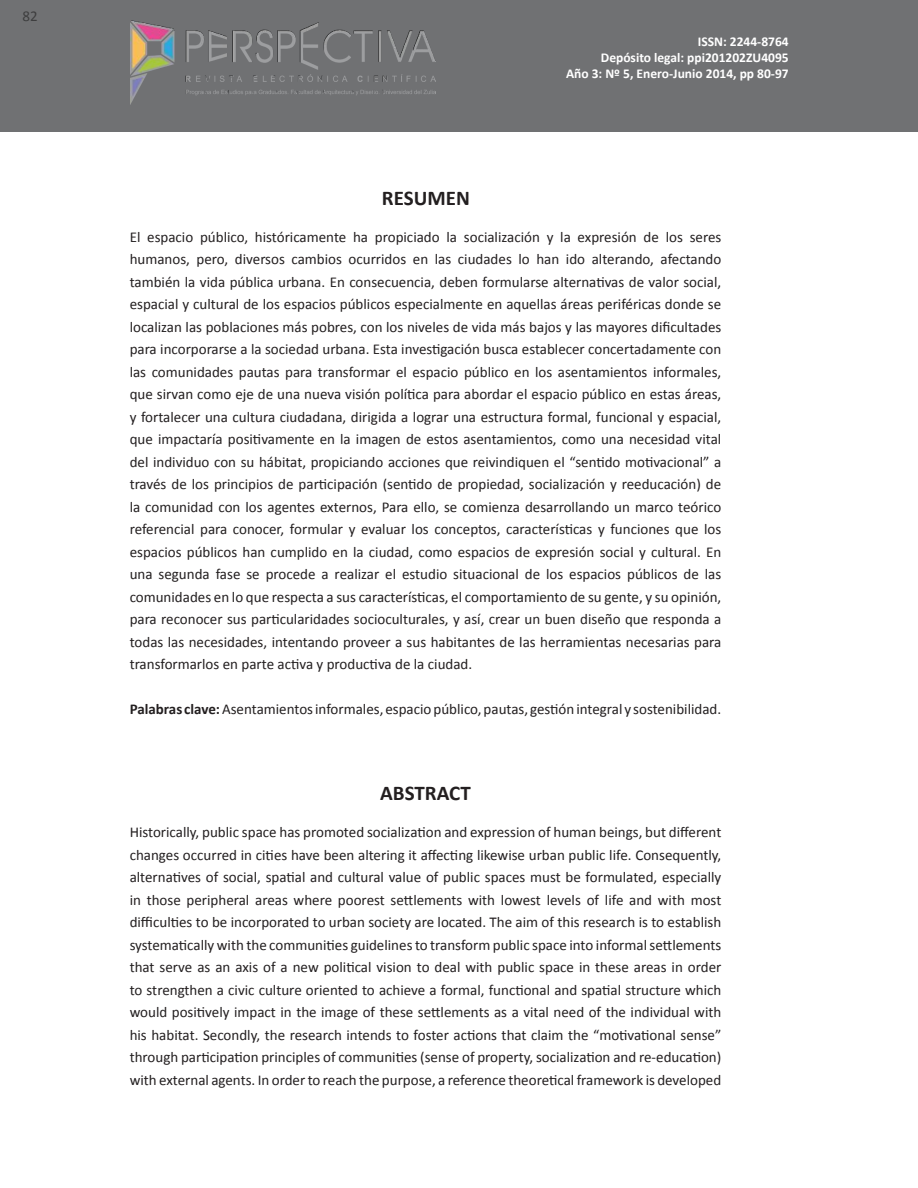
<style>
.page{position:relative;width:918px;height:1188px;background:#fff}
.page>*{position:absolute;margin:0;border:0;box-sizing:border-box;transform-origin:0 0}
.t1{font:700 21px "Calibri";color:#231f20}
.t2{font:15px/22.5px "Calibri";color:#231f20;text-align:justify}
.bibliografia{font:15px "Calibri";color:#3e3e3f}
.t3{font:700 13.5px "Calibri";color:#fff}
.s1{font-weight:700}
</style>
<div class="page">
<div style="left:0;top:0;width:918px;height:132px;background:#707173"></div>
<img style="left:130px;top:21px;width:306px;height:83px">
<p class="bibliografia" style="left:22px;top:6px;width:17px">82</p>
<p class="t1" style="left:382px;top:185px;width:89px">RESUMEN</p>
<p class="t3" style="left:698px;top:33px;width:92px">ISSN: 2244-8764</p>
<p class="t3" style="left:601px;top:49px;width:189px">Depósito legal: ppi201202ZU4095</p>
<p class="t3" style="left:566px;top:65px;width:224px">Año 3: Nº 5, Enero-Junio 2014, pp 80-97</p>
<p class="t2" style="left:130px;top:226px;width:593px">El espacio público, históricamente ha propiciado la socialización y la expresión de los seres humanos, pero, diversos cambios ocurridos en las ciudades lo han ido alterando, afectando también la vida pública urbana. En consecuencia, deben formularse alternativas de valor social, espacial y cultural de los espacios públicos especialmente en aquellas áreas periféricas donde se localizan las poblaciones más pobres, con los niveles de vida más bajos y las mayores dificultades para incorporarse a la sociedad urbana. Esta investigación busca establecer concertadamente con las comunidades pautas para transformar el espacio público en los asentamientos informales, que sirvan como eje de una nueva visión política para abordar el espacio público en estas áreas, y fortalecer una cultura ciudadana, dirigida a lograr una estructura formal, funcional y espacial, que impactaría positivamente en la imagen de estos asentamientos, como una necesidad vital del individuo con su hábitat, propiciando acciones que reivindiquen el “sentido motivacional” a través de los principios de participación (sentido de propiedad, socialización y reeducación) de la comunidad con los agentes externos, Para ello, se comienza desarrollando un marco teórico referencial para conocer, formular y evaluar los conceptos, características y funciones que los espacios públicos han cumplido en la ciudad, como espacios de expresión social y cultural. En una segunda fase se procede a realizar el estudio situacional de los espacios públicos de las comunidades en lo que respecta a sus características, el comportamiento de su gente, y su opinión, para reconocer sus particularidades socioculturales, y así, crear un buen diseño que responda a todas las necesidades, intentando proveer a sus habitantes de las herramientas necesarias para transformarlos en parte activa y productiva de la ciudad.</p>
<p class="t2" style="left:130px;top:698px;width:593px"><span class="s1">Palabras clave:</span> Asentamientos informales, espacio público, pautas, gestión integral y sostenibilidad.</p>
<p class="t1" style="left:380px;top:780px;width:92px">ABSTRACT</p>
<p class="t2" style="left:130px;top:821px;width:593px">Historically, public space has promoted socialization and expression of human beings, but different changes occurred in cities have been altering it affecting likewise urban public life. Consequently, alternatives of social, spatial and cultural value of public spaces must be formulated, especially in those peripheral areas where poorest settlements with lowest levels of life and with most difficulties to be incorporated to urban society are located. The aim of this research is to establish systematically with the communities guidelines to transform public space into informal settlements that serve as an axis of a new political vision to deal with public space in these areas in order to strengthen a civic culture oriented to achieve a formal, functional and spatial structure which would positively impact in the image of these settlements as a vital need of the individual with his habitat. Secondly, the research intends to foster actions that claim the “motivational sense” through participation principles of communities (sense of property, socialization and re-education) with external agents. In order to reach the purpose, a reference theoretical framework is developed</p>
</div>
